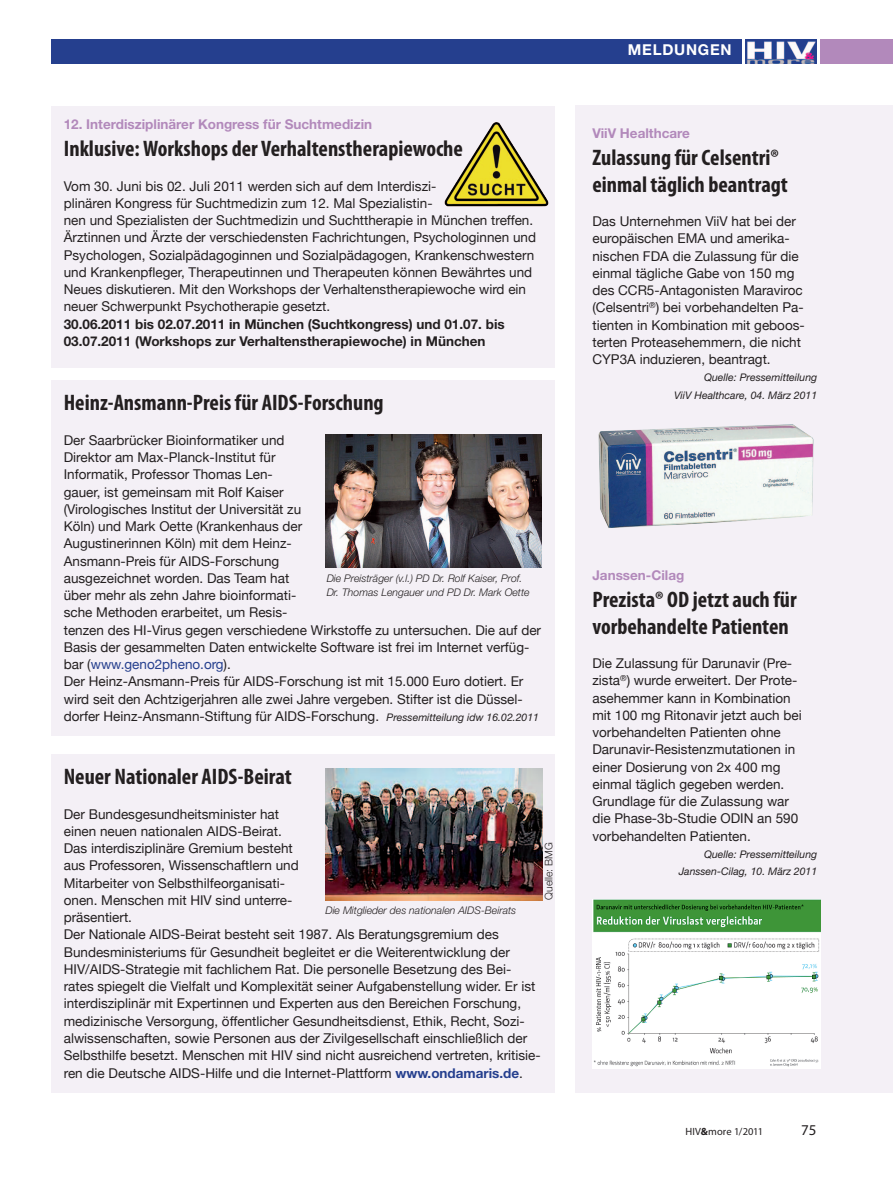
<style>
.page{position:relative;width:893px;height:1191px;background:#fff}
.page>*{position:absolute;margin:0;border:0;box-sizing:border-box;transform-origin:0 0}
.Meldungen_BU{font:700 condensed 22.5px/27px "Myriad Pro";color:#231f20}
.Rubriken{font:700 15px "Helvetica Neue";letter-spacing:.05em;color:#fff}
.Seitenzahl{font:15px "Myriad Pro";color:#231f20}
.Kasten_Fliess{font:13.5px/17.2px "Helvetica Neue";color:#231f20}
.Kasten_Fliess-2{font:700 13.5px/17.2px "Helvetica Neue";color:#231f20}
.Meldungen_Thema{font:700 13.5px "Helvetica Neue";color:#b289bb}
.Kasten_Fliess-3{font:700 13.5px "Helvetica Neue";color:#b289bb}
.Standard1{font:italic 300 10.5px/13.5px "Helvetica Neue";color:#231f20}
.Kasten_Fliess-4{font:italic 10.5px/18px "Helvetica Neue";color:#231f20;text-align:right}
.HIV_more{font:10.5px "Myriad Pro";letter-spacing:.01em;color:#231f20}
.Standard1-2{font:300 10.5px "Helvetica Neue";color:#231f20}
.s1{color:#253f8e}
.s2{font-style:italic;font-size:10.5px}
.s3{font-weight:700;color:#253f8e}
.s4{font-weight:700}
</style>
<div class="page">
<div style="left:821px;top:39px;width:72px;height:25px;background:#b289bb"></div>
<div style="left:51px;top:39px;width:690px;height:25px;background:#253f8e"></div>
<img style="left:745px;top:39px;width:71px;height:25px">
<div style="left:51px;top:380px;width:503px;height:356px;background:#f4f0f6"></div>
<div style="left:575px;top:106px;width:318px;height:987px;background:#f4f0f6"></div>
<img style="left:593px;top:899px;width:228px;height:169px">
<div style="left:51px;top:106px;width:503px;height:261px;background:#f4f0f6"></div>
<img style="left:444px;top:122px;width:105px;height:85px">
<div style="left:51px;top:754px;width:503px;height:339px;background:#f4f0f6"></div>
<img style="left:326px;top:435px;width:216px;height:132px">
<img style="left:326px;top:768px;width:216px;height:133px">
<img style="left:598px;top:424px;width:216px;height:104px">
<p class="Meldungen_Thema" style="left:64px;top:116px;width:310px">12. Interdisziplinärer Kongress für Suchtmedizin</p>
<p class="Meldungen_BU" style="left:64px;top:135px;width:401px">Inklusive: Workshops der Verhaltenstherapiewoche</p>
<p class="Kasten_Fliess" style="left:64px;top:177px;width:474px">Vom 30. Juni bis 02. Juli 2011 werden sich auf dem Interdiszi-<br>plinären Kongress für Suchtmedizin zum 12. Mal Spezialistin-<br>nen und Spezialisten der Suchtmedizin und Suchttherapie in München treffen.<br>Ärztinnen und Ärzte der verschiedensten Fachrichtungen, Psychologinnen und Psychologen, Sozialpädagoginnen und Sozialpädagogen, Krankenschwestern und Krankenpfleger, Therapeutinnen und Therapeuten können Bewährtes und Neues diskutieren. Mit den Workshops der Verhaltenstherapiewoche wird ein neuer Schwerpunkt Psychotherapie gesetzt.</p>
<p class="Kasten_Fliess-2" style="left:64px;top:315px;width:442px">30.06.2011 bis 02.07.2011 in München (Suchtkongress) und 01.07. bis<br>03.07.2011 (Workshops zur Verhaltenstherapiewoche) in München</p>
<p class="Meldungen_BU" style="left:64px;top:389px;width:321px">Heinz-Ansmann-Preis für AIDS-Forschung</p>
<p class="Kasten_Fliess" style="left:64px;top:431px;width:479px">Der Saarbrücker Bioinformatiker und<br>Direktor am Max-Planck-Institut für<br>Informatik, Professor Thomas Len-<br>gauer, ist gemeinsam mit Rolf Kaiser<br>(Virologisches Institut der Universität zu<br>Köln) und Mark Oette (Krankenhaus der<br>Augustinerinnen Köln) mit dem Heinz-<br>Ansmann-Preis für AIDS-Forschung<br>ausgezeichnet worden. Das Team hat<br>über mehr als zehn Jahre bioinformati-<br>sche Methoden erarbeitet, um Resis-<br>tenzen des HI-Virus gegen verschiedene Wirkstoffe zu untersuchen. Die auf der Basis der gesammelten Daten entwickelte Software ist frei im Internet verfüg&shy;bar (<span class="s1">www.geno2pheno.org</span>).</p>
<p class="Kasten_Fliess" style="left:64px;top:673px;width:477px">Der Heinz-Ansmann-Preis für AIDS-Forschung ist mit 15.000 Euro dotiert. Er wird seit den Achtzigerjahren alle zwei Jahre vergeben. Stifter ist die Düssel&shy;dorfer Heinz-Ansmann-Stiftung für AIDS-Forschung. <span class="s2">Pressemitteilung idw 16.02.2011</span></p>
<p class="Standard1" style="left:327px;top:571px;width:204px">Die Preisträger (v.l.) PD Dr. Rolf Kaiser, Prof.<br>Dr. Thomas Lengauer und PD Dr. Mark Oette</p>
<p class="Meldungen_BU" style="left:64px;top:762px;width:229px">Neuer Nationaler AIDS-Beirat</p>
<p class="Kasten_Fliess" style="left:64px;top:805px;width:237px">Der Bundesgesundheitsminister hat einen neuen nationalen AIDS-Beirat.<br>Das interdisziplinäre Gremium besteht aus Professoren, Wissenschaftlern und Mitarbeiter von Selbsthilfeorganisati&shy;onen. Menschen mit HIV sind unterre&shy;präsentiert.</p>
<p class="Kasten_Fliess" style="left:64px;top:926px;width:478px">Der Nationale AIDS-Beirat besteht seit 1987. Als Beratungsgremium des Bundesministeriums für Gesundheit begleitet er die Weiterentwicklung der HIV/AIDS-Strategie mit fachlichem Rat. Die personelle Besetzung des Bei&shy;rates spiegelt die Vielfalt und Komplexität seiner Aufgabenstellung wider. Er ist interdisziplinär mit Expertinnen und Experten aus den Bereichen Forschung, medizinische Versorgung, öffentlicher Gesundheitsdienst, Ethik, Recht, Sozi&shy;alwissenschaften, sowie Personen aus der Zivilgesellschaft einschließlich der Selbsthilfe besetzt. Menschen mit HIV sind nicht ausreichend vertreten, kritisie&shy;ren die Deutsche AIDS-Hilfe und die Internet-Plattform <span class="s3">www.ondamaris.de</span>.</p>
<p class="Standard1-2" style="left:542px;top:899px;width:59px;rotate:-90deg">Quelle: BMG</p>
<p class="Standard1" style="left:325px;top:903px;width:192px">Die Mitglieder des nationalen AIDS-Beirats</p>
<p class="Rubriken" style="left:628px;top:40px;width:105px">MELDUNGEN</p>
<p class="Meldungen_Thema" style="left:592px;top:124px;width:99px">ViiV Healthcare</p>
<p class="Meldungen_BU" style="left:592px;top:143px;width:197px">Zulassung für Celsentri® einmal täglich beantragt</p>
<p class="Kasten_Fliess" style="left:592px;top:212px;width:214px">Das Unternehmen ViiV hat bei der europäischen EMA und amerika&shy;nischen FDA die Zulassung für die einmal tägliche Gabe von 150 mg des CCR5-Antagonisten Maraviroc (Celsentri<sup>®</sup>) bei vorbehandelten Pa&shy;tienten in Kombination mit geboos&shy;terten Proteasehemmern, die nicht CYP3A induzieren, beantragt.</p>
<p class="Kasten_Fliess-4" style="left:674px;top:368px;width:145px">Quelle: Pressemitteilung<br>ViiV Healthcare, 04. März 2011</p>
<p class="Kasten_Fliess-3" style="left:592px;top:566px;width:93px">Janssen-Cilag</p>
<p class="Meldungen_BU" style="left:592px;top:585px;width:206px">Prezista® OD jetzt auch für vorbehandelte Patienten</p>
<p class="Kasten_Fliess" style="left:592px;top:654px;width:211px">Die Zulassung für Darunavir (Pre&shy;zista<sup>®</sup>) wurde erweitert. Der Prote&shy;asehemmer kann in Kombination mit 100 mg Ritonavir jetzt auch bei vorbehandelten Patienten ohne<br>Darunavir-Resistenzmutationen in einer Dosierung von 2x 400 mg einmal täglich gegeben werden.<br>Grundlage für die Zulassung war die Phase-3b-Studie ODIN an 590 vorbehandelten Patienten.</p>
<p class="Kasten_Fliess-4" style="left:679px;top:845px;width:140px;line-height:17.2px">Quelle: Pressemitteilung<br>Janssen-Cilag, 10. März 2011</p>
<p class="HIV_more" style="left:685px;top:1125px;width:79px">HIV<span class="s4">&amp;</span>more 1/2011</p>
<p class="Seitenzahl" style="left:801px;top:1120px;width:17px">75</p>
</div>
